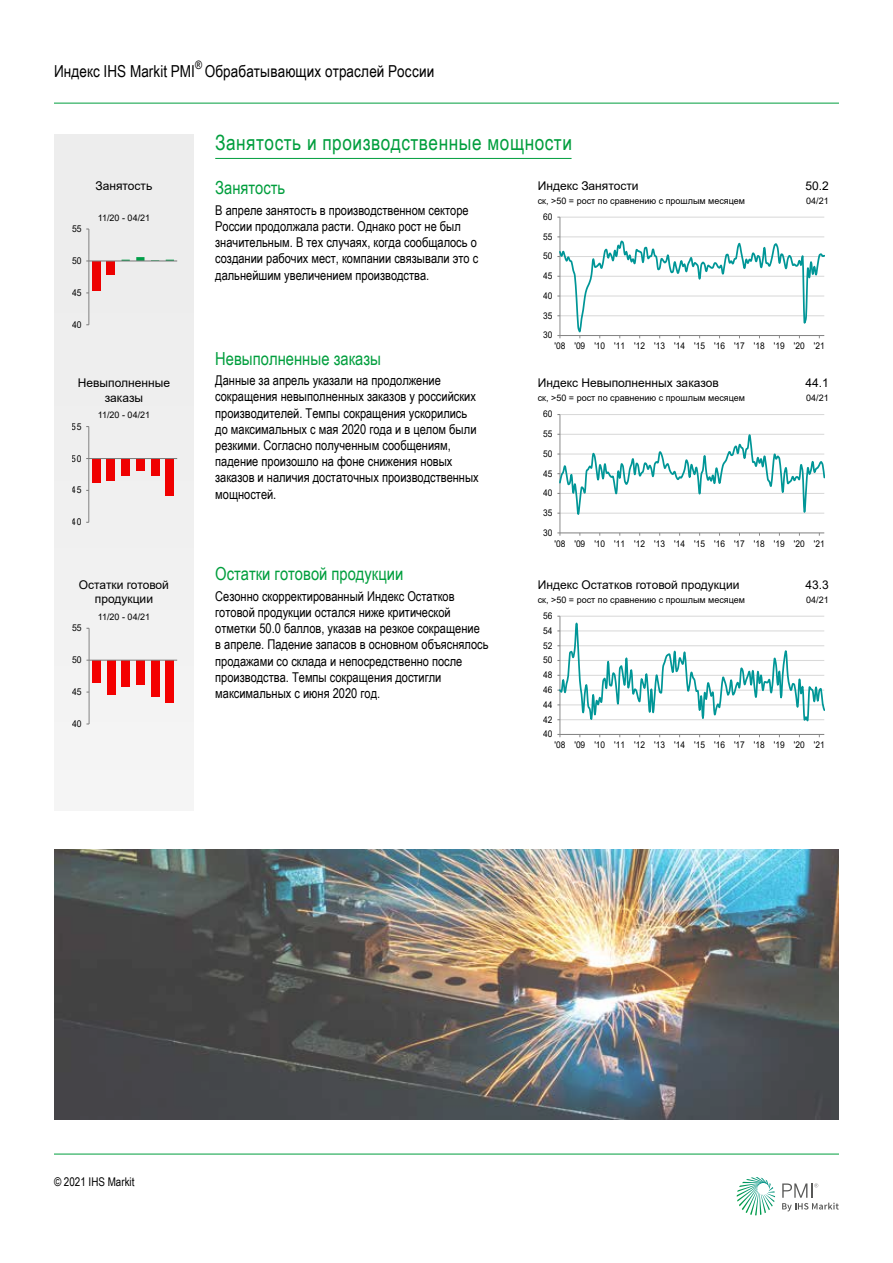
<style>
.page{position:relative;width:893px;height:1263px;background:#fff}
.page>*{position:absolute;margin:0;border:0;box-sizing:border-box;transform-origin:0 0}
.t1{font:21px "Arial Narrow";letter-spacing:.025em;color:#009e3d}
.t2{font:18px "Arial Narrow";color:#009e3d}
.t3{font:16.5px "Arial Narrow";letter-spacing:.005em;color:#000}
.t4{font:13.5px/16.2px "Arial Narrow";color:#000}
.t5{font:12px/14.4px "Arial";color:#000;text-align:center}
.t6{font:12px "Arial Narrow";color:#000}
.t7{font:11.55px "Arial Narrow";color:#000}
.t8{font:9.45px "Arial";letter-spacing:.005em;color:#000;scale:.91 1}
.t9{font:9.45px "Arial";letter-spacing:.005em;color:#000;scale:.9 1}
.t10{font:9.45px "Arial";letter-spacing:.005em;color:#000;scale:.92 1}
.t11{font:9.3px "Arial";color:#000;scale:.91 1}
.t12{font:9px "Arial";color:#000}
</style>
<div class="page">
<hr style="left:54px;top:103px;width:785px;height:1px;background:#009e3d">
<svg style="left:737px;top:1177px;width:38px;height:38px"></svg>
<svg style="left:782px;top:1183px;width:57px;height:28px"></svg>
<hr style="left:54px;top:1154px;width:785px;height:1px;background:#009e3d">
<div style="left:54px;top:134px;width:140px;height:677px;background:#ededed"></div>
<hr style="left:215px;top:158px;width:357px;height:1px;background:#009e3d">
<hr style="left:560px;top:217px;width:264px;height:1px;background:#d9d9d9">
<hr style="left:560px;top:217px;width:1px;height:118px;background:#868686">
<svg style="left:557px;top:237px;width:268px;height:101px"></svg>
<div style="left:92px;top:261px;width:8px;height:29px;background:#ed0000"></div>
<div style="left:107px;top:261px;width:8px;height:13px;background:#ed0000"></div>
<svg style="left:136px;top:257px;width:8px;height:4px"></svg>
<hr style="left:89px;top:229px;width:1px;height:96px;background:#868686">
<hr style="left:89px;top:261px;width:88px;height:1px;background:#868686">
<hr style="left:560px;top:414px;width:264px;height:1px;background:#d9d9d9">
<hr style="left:560px;top:414px;width:1px;height:119px;background:#868686">
<hr style="left:560px;top:533px;width:264px;height:1px;background:#868686">
<svg style="left:557px;top:432px;width:268px;height:85px"></svg>
<div style="left:92px;top:458px;width:8px;height:25px;background:#ef0000"></div>
<div style="left:107px;top:458px;width:8px;height:23px;background:#ef0000"></div>
<div style="left:122px;top:458px;width:8px;height:18px;background:#ef0000"></div>
<div style="left:136px;top:458px;width:8px;height:13px;background:#ef0000"></div>
<div style="left:151px;top:458px;width:8px;height:18px;background:#ef0000"></div>
<div style="left:166px;top:458px;width:8px;height:38px;background:#ef0000"></div>
<hr style="left:89px;top:427px;width:1px;height:95px;background:#868686">
<hr style="left:89px;top:458px;width:88px;height:1px;background:#868686">
<hr style="left:560px;top:616px;width:1px;height:118px;background:#868686">
<hr style="left:560px;top:734px;width:264px;height:1px;background:#868686">
<svg style="left:557px;top:616px;width:268px;height:107px"></svg>
<div style="left:92px;top:660px;width:8px;height:23px;background:#f30000"></div>
<div style="left:107px;top:660px;width:8px;height:35px;background:#f30000"></div>
<div style="left:122px;top:660px;width:8px;height:26px;background:#f30000"></div>
<div style="left:136px;top:660px;width:9px;height:25px;background:#f30000"></div>
<div style="left:151px;top:660px;width:8px;height:37px;background:#f30000"></div>
<div style="left:166px;top:660px;width:8px;height:43px;background:#f30000"></div>
<hr style="left:89px;top:628px;width:1px;height:96px;background:#868686">
<hr style="left:89px;top:660px;width:88px;height:1px;background:#868686">
<img style="left:54px;top:849px;width:785px;height:271px">
<p class="t7" style="left:195px;top:56px;width:9px">®</p>
<p class="t3" style="left:205px;top:59px;width:231px">Обрабатывающих отраслей России</p>
<p class="t3" style="left:54px;top:59px;width:142px">Индекс IHS Markit PMI</p>
<h1 class="t1" style="left:215px;top:127px;width:358px">Занятость и производственные мощности</h1>
<p class="t8" style="left:72px;top:222px;width:12px">55</p>
<p class="t8" style="left:72px;top:254px;width:12px">50</p>
<p class="t5" style="left:96px;top:178px;width:58px">Занятость</p>
<p class="t12" style="left:98px;top:211px;width:54px">11/20 - 04/21</p>
<h2 class="t2" style="left:215px;top:175px;width:72px">Занятость</h2>
<p class="t4" style="left:215px;top:201px;width:265px">В апреле занятость в производственном секторе России продолжала расти. Однако рост не был значительным. В тех случаях, когда сообщалось о создании рабочих мест, компании связывали это с дальнейшим увеличением производства.</p>
<p class="t5" style="left:538px;top:178px;width:102px">Индекс Занятости</p>
<p class="t12" style="left:538px;top:194px;width:209px">ск, &gt;50 = рост по сравнению с прошлым месяцем</p>
<p class="t11" style="left:543px;top:210px;width:12px">60</p>
<p class="t11" style="left:543px;top:230px;width:12px">55</p>
<p class="t11" style="left:543px;top:250px;width:12px">50</p>
<p class="t11" style="left:543px;top:269px;width:12px">45</p>
<p class="t5" style="left:806px;top:178px;width:25px">50.2</p>
<p class="t12" style="left:806px;top:194px;width:24px">04/21</p>
<p class="t8" style="left:72px;top:286px;width:12px">45</p>
<p class="t11" style="left:543px;top:289px;width:12px">40</p>
<p class="t11" style="left:543px;top:309px;width:12px">35</p>
<p class="t8" style="left:72px;top:318px;width:12px">40</p>
<p class="t11" style="left:543px;top:329px;width:12px">30</p>
<p class="t11" style="left:554px;top:340px;width:299px">'08 '09 '10 '11 '12 '13 '14 '15 '16 '17 '18 '19 '20 '21</p>
<p class="t5" style="left:78px;top:376px;width:94px">Невыполненные заказы</p>
<p class="t9" style="left:72px;top:420px;width:12px">55</p>
<p class="t9" style="left:72px;top:452px;width:12px">50</p>
<p class="t9" style="left:72px;top:484px;width:12px">45</p>
<p class="t12" style="left:98px;top:409px;width:54px">11/20 - 04/21</p>
<h2 class="t2" style="left:215px;top:345px;width:167px">Невыполненные заказы</h2>
<p class="t4" style="left:215px;top:372px;width:265px">Данные за апрель указали на продолжение сокращения невыполненных заказов у российских производителей. Темпы сокращения ускорились до максимальных с мая 2020 года и в целом были резкими. Согласно полученным сообщениям, падение произошло на фоне снижения новых заказов и наличия достаточных производственных мощностей.</p>
<p class="t5" style="left:538px;top:376px;width:183px">Индекс Невыполненных заказов</p>
<p class="t12" style="left:538px;top:392px;width:209px">ск, &gt;50 = рост по сравнению с прошлым месяцем</p>
<p class="t11" style="left:543px;top:408px;width:12px">60</p>
<p class="t11" style="left:543px;top:427px;width:12px">55</p>
<p class="t11" style="left:543px;top:447px;width:12px">50</p>
<p class="t11" style="left:543px;top:467px;width:12px">45</p>
<p class="t11" style="left:543px;top:487px;width:12px">40</p>
<p class="t5" style="left:806px;top:376px;width:25px">44.1</p>
<p class="t12" style="left:806px;top:392px;width:24px">04/21</p>
<p class="t11" style="left:543px;top:506px;width:12px">35</p>
<p class="t9" style="left:72px;top:515px;width:12px">40</p>
<p class="t11" style="left:543px;top:526px;width:12px">30</p>
<p class="t11" style="left:554px;top:537px;width:299px">'08 '09 '10 '11 '12 '13 '14 '15 '16 '17 '18 '19 '20 '21</p>
<p class="t5" style="left:79px;top:578px;width:92px">Остатки готовой продукции</p>
<p class="t12" style="left:98px;top:610px;width:54px">11/20 - 04/21</p>
<p class="t10" style="left:72px;top:621px;width:12px">55</p>
<p class="t10" style="left:72px;top:653px;width:12px">50</p>
<p class="t10" style="left:72px;top:685px;width:12px">45</p>
<h2 class="t2" style="left:215px;top:561px;width:190px">Остатки готовой продукции</h2>
<p class="t4" style="left:215px;top:587px;width:275px">Сезонно скорректированный Индекс Остатков готовой продукции остался ниже критической отметки 50.0 баллов, указав на резкое сокращение в апреле. Падение запасов в основном объяснялось продажами со склада и непосредственно после производства. Темпы сокращения достигли максимальных с июня 2020 год.</p>
<p class="t5" style="left:538px;top:578px;width:203px">Индекс Остатков готовой продукции</p>
<p class="t12" style="left:538px;top:593px;width:209px">ск, &gt;50 = рост по сравнению с прошлым месяцем</p>
<p class="t11" style="left:543px;top:609px;width:12px">56</p>
<p class="t11" style="left:543px;top:624px;width:12px">54</p>
<p class="t11" style="left:543px;top:639px;width:12px">52</p>
<p class="t11" style="left:543px;top:654px;width:12px">50</p>
<p class="t11" style="left:543px;top:668px;width:12px">48</p>
<p class="t11" style="left:543px;top:683px;width:12px">46</p>
<p class="t11" style="left:543px;top:698px;width:12px">44</p>
<p class="t5" style="left:806px;top:578px;width:25px">43.3</p>
<p class="t12" style="left:806px;top:593px;width:24px">04/21</p>
<p class="t10" style="left:72px;top:717px;width:12px">40</p>
<p class="t11" style="left:543px;top:713px;width:12px">42</p>
<p class="t11" style="left:543px;top:728px;width:12px">40</p>
<p class="t11" style="left:554px;top:739px;width:299px">'08 '09 '10 '11 '12 '13 '14 '15 '16 '17 '18 '19 '20 '21</p>
<p class="t6" style="left:54px;top:1173px;width:82px">© 2021 IHS Markit</p>
</div>
